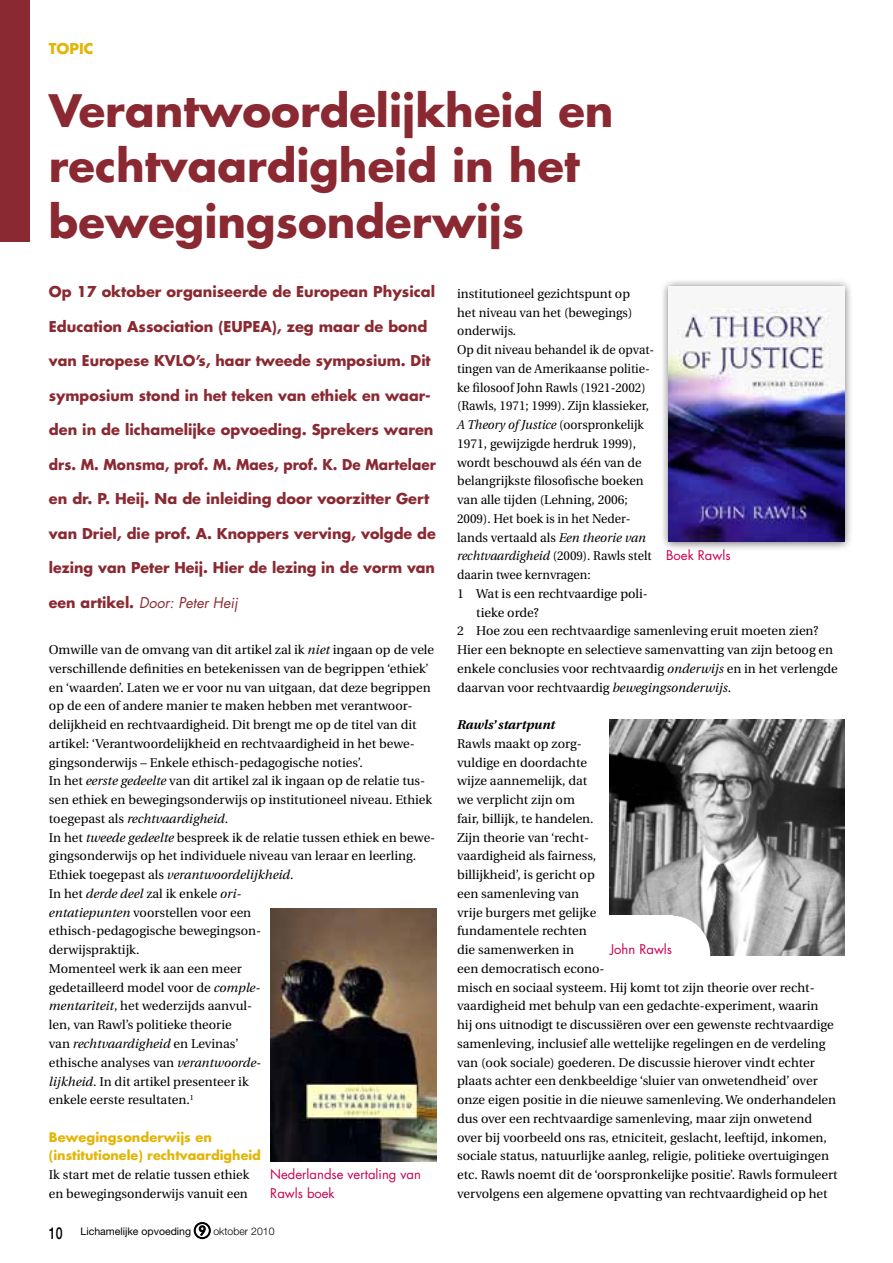
<style>
.page{position:relative;width:893px;height:1263px;background:#fff}
.page>*{position:absolute;margin:0;border:0;box-sizing:border-box;transform-origin:0 0}
.t1{font:700 43.5px/55.5px "Futura";color:#8a2932}
.t2{font:700 14.55px "Futura";color:#8a2932}
.t3{font:700 14.55px "Futura";color:#8a2932;scale:.94 1}
.t4{font:italic 14.55px "Futura";color:#8a2932}
.t5{font:700 14.55px "Futura";color:#e3b507}
.t6{font:13.05px/18.8px "Futura";color:#cb004f}
.t7{font:12.75px/18.8px "Utopia";color:#000}
.t8{font:12.75px "Utopia";color:#000;scale:.96 1}
.t9{font:700 12.75px/18.8px "Futura";color:#e3b507}
.t10{font:italic 12.75px "Utopia";color:#000;scale:.96 1}
.t11{font:italic 700 12.75px "Utopia";color:#000}
.t12{font:10.5px "Helvetica Neue";color:#000}
.s1{font-weight:700;font-style:normal}
.s2{font-style:italic}
.s3{font-weight:500;font-size:16.5px}
.s4{font-family:"European Pi One";font-size:16.5px}
.s5{font-weight:300}
.s6{font-style:normal}
</style>
<div class="page">
<div style="left:0;top:0;width:30px;height:242px;background:#8a2932"></div>
<svg style="left:193px;top:1222px;width:18px;height:17px"></svg>
<div style="left:659px;top:277px;width:193px;height:273px;background:#000;opacity:.6"></div>
<img style="left:669px;top:286px;width:175px;height:256px">
<img style="left:270px;top:908px;width:167px;height:253px">
<img style="left:610px;top:720px;width:234px;height:235px">
<div style="left:605px;top:916px;width:68px;height:55px;background:#fff"></div>
<div style="left:634px;top:916px;width:76px;height:76px;background:#fff;border-radius:50%"></div>
<p class="t5" style="left:49px;top:39px;width:46px">TOPIC</p>
<h1 class="t1" style="left:49px;top:82px;width:566px">Verantwoordelijkheid en rechtvaardigheid in het bewegingsonderwijs</h1>
<p class="t2" style="left:49px;top:282px;width:388px">Op 17 oktober organiseerde de European Physical</p>
<p class="t2" style="left:49px;top:317px;width:380px">Education Association (EUPEA), zeg maar de bond</p>
<p class="t2" style="left:49px;top:351px;width:383px">van Europese KVLO’s, haar tweede symposium. Dit</p>
<p class="t2" style="left:49px;top:386px;width:383px">symposium stond in het teken van ethiek en waar-</p>
<p class="t2" style="left:49px;top:420px;width:386px">den in de lichamelijke opvoeding. Sprekers waren</p>
<p class="t3" style="left:49px;top:455px;width:413px">drs. M. Monsma, prof. M. Maes, prof. K. De Martelaer</p>
<p class="t2" style="left:49px;top:489px;width:382px">en dr. P. Heij. Na de inleiding door voorzitter Gert</p>
<p class="t2" style="left:49px;top:524px;width:388px">van Driel, die prof. A. Knoppers verving, volgde de</p>
<p class="t2" style="left:49px;top:558px;width:388px">lezing van Peter Heij. Hier de lezing in de vorm van</p>
<p class="t4" style="left:49px;top:593px;width:191px"><span class="s1">een artikel.</span> Door: Peter Heij</p>
<p class="t7" style="left:49px;top:641px;width:388px">Omwille van de omvang van dit artikel zal ik <span class="s2">niet</span> ingaan op de vele verschillende definities en betekenissen van de begrippen ‘ethiek’ en ‘waarden’. Laten we er voor nu van uitgaan, dat deze begrippen op de een of andere manier te maken hebben met verantwoor&shy;delijkheid en rechtvaardigheid. Dit brengt me op de titel van dit artikel: ‘Verantwoordelijkheid en rechtvaardigheid in het bewe&shy;gingsonderwijs – Enkele ethisch-pedagogische noties’.<br>In het <span class="s2">eerste gedeelte</span> van dit artikel zal ik ingaan op de relatie tus&shy;sen ethiek en bewegingsonderwijs op institutioneel niveau. Ethiek toegepast als <span class="s2">rechtvaardigheid</span>.<br>In het <span class="s2">tweede gedeelte</span> bespreek ik de relatie tussen ethiek en bewe&shy;gingsonderwijs op het individuele niveau van leraar en leerling.<br>Ethiek toegepast als <span class="s2">verantwoordelijkheid</span>.<br>In het <span class="s2">derde deel</span> zal ik enkele <span class="s2">ori-<br>ëntatiepunten</span> voorstellen voor een<br>ethisch-pedagogische bewegingson-<br>derwijspraktijk.<br>Momenteel werk ik aan een meer<br>gedetailleerd model voor de <span class="s2">comple-<br>mentariteit</span>, het wederzijds aanvul-<br>len, van Rawl’s politieke theorie<br>van <span class="s2">rechtvaardigheid</span> en Levinas’<br>ethische analyses van <span class="s2">verantwoorde-<br>lijkheid</span>. In dit artikel presenteer ik<br>enkele eerste resultaten.<sup>1</sup></p>
<p class="t9" style="left:49px;top:1127px;width:214px">Bewegingsonderwijs en (institutionele) rechtvaardigheid</p>
<p class="t7" style="left:49px;top:1166px;width:202px">Ik start met de relatie tussen ethiek en bewegingsonderwijs vanuit een</p>
<p class="t6" style="left:270px;top:1165px;width:152px">Nederlandse vertaling van<br>Rawls boek</p>
<p class="t12" style="left:49px;top:1225px;width:227px"><span class="s3">10</span> Lichamelijke opvoeding <span class="s4">i</span> <span class="s5">oktober 2010</span></p>
<p class="t7" style="left:457px;top:284px;width:174px">institutioneel gezichtspunt op</p>
<p class="t7" style="left:457px;top:303px;width:177px">het niveau van het (bewegings)</p>
<p class="t7" style="left:457px;top:322px;width:61px">onderwijs.</p>
<p class="t8" style="left:457px;top:343px;width:207px">Op dit niveau behandel ik de opvat-</p>
<p class="t8" style="left:457px;top:361px;width:202px">tingen van de Amerikaanse politie-</p>
<p class="t8" style="left:457px;top:380px;width:198px">ke filosoof John Rawls (1921-2002)</p>
<p class="t8" style="left:457px;top:399px;width:201px">(Rawls, 1971; 1999). Zijn klassieker,</p>
<p class="t10" style="left:457px;top:418px;width:196px">A Theory of Justice <span class="s6">(oorspronkelijk</span></p>
<p class="t7" style="left:457px;top:434px;width:181px">1971, gewijzigde herdruk 1999),</p>
<p class="t7" style="left:457px;top:453px;width:186px">wordt beschouwd als één van de</p>
<p class="t7" style="left:457px;top:472px;width:188px">belangrijkste filosofische boeken</p>
<p class="t7" style="left:457px;top:491px;width:172px">van alle tijden (Lehning, 2006;</p>
<p class="t8" style="left:457px;top:511px;width:182px">2009). Het boek is in het Neder-</p>
<p class="t7" style="left:457px;top:528px;width:190px">lands vertaald als <span class="s2">Een theorie van</span></p>
<p class="t8" style="left:457px;top:549px;width:204px"><span class="s2">rechtvaardigheid</span> (2009). Rawls stelt</p>
<p class="t8" style="left:457px;top:568px;width:141px">daarin twee kernvragen:</p>
<p class="t7" style="left:457px;top:584px;width:192px">1 Wat is een rechtvaardige poli-</p>
<p class="t7" style="left:476px;top:603px;width:64px">tieke orde?</p>
<p class="t7" style="left:457px;top:622px;width:363px">2 Hoe zou een rechtvaardige samenleving eruit moeten zien?</p>
<p class="t7" style="left:457px;top:641px;width:378px">Hier een beknopte en selectieve samenvatting van zijn betoog en</p>
<p class="t7" style="left:457px;top:659px;width:382px">enkele conclusies voor rechtvaardig <span class="s2">onderwijs</span> en in het verlengde</p>
<p class="t7" style="left:457px;top:678px;width:276px">daarvan voor rechtvaardig <span class="s2">bewegingsonderwijs</span>.</p>
<p class="t11" style="left:457px;top:717px;width:99px">Rawls’ startpunt</p>
<p class="t7" style="left:457px;top:734px;width:149px">Rawls maakt op zorg&shy;vuldige en doordachte wijze aannemelijk, dat we verplicht zijn om<br>fair, billijk, te handelen.<br>Zijn theorie van ‘recht&shy;vaardigheid als fairness, billijkheid’, is gericht op een samenleving van vrije burgers met gelijke fundamentele rechten die samenwerken in<br>een democratisch econo-</p>
<p class="t6" style="left:666px;top:546px;width:66px">Boek Rawls</p>
<p class="t6" style="left:610px;top:940px;width:63px">John Rawls</p>
<p class="t7" style="left:457px;top:978px;width:382px">misch en sociaal systeem. Hij komt tot zijn theorie over recht&shy;vaardigheid met behulp van een gedachte-experiment, waarin<br>hij ons uitnodigt te discussiëren over een gewenste rechtvaardige samenleving, inclusief alle wettelijke regelingen en de verdeling van (ook sociale) goederen. De discussie hierover vindt echter plaats achter een denkbeeldige ‘sluier van onwetendheid’ over onze eigen positie in die nieuwe samenleving. We onderhandelen dus over een rechtvaardige samenleving, maar zijn onwetend over bij voorbeeld ons ras, etniciteit, geslacht, leeftijd, inkomen, sociale status, natuurlijke aanleg, religie, politieke overtuigingen etc. Rawls noemt dit de ‘oorspronkelijke positie’. Rawls formuleert vervolgens een algemene opvatting van rechtvaardigheid op het</p>
</div>
